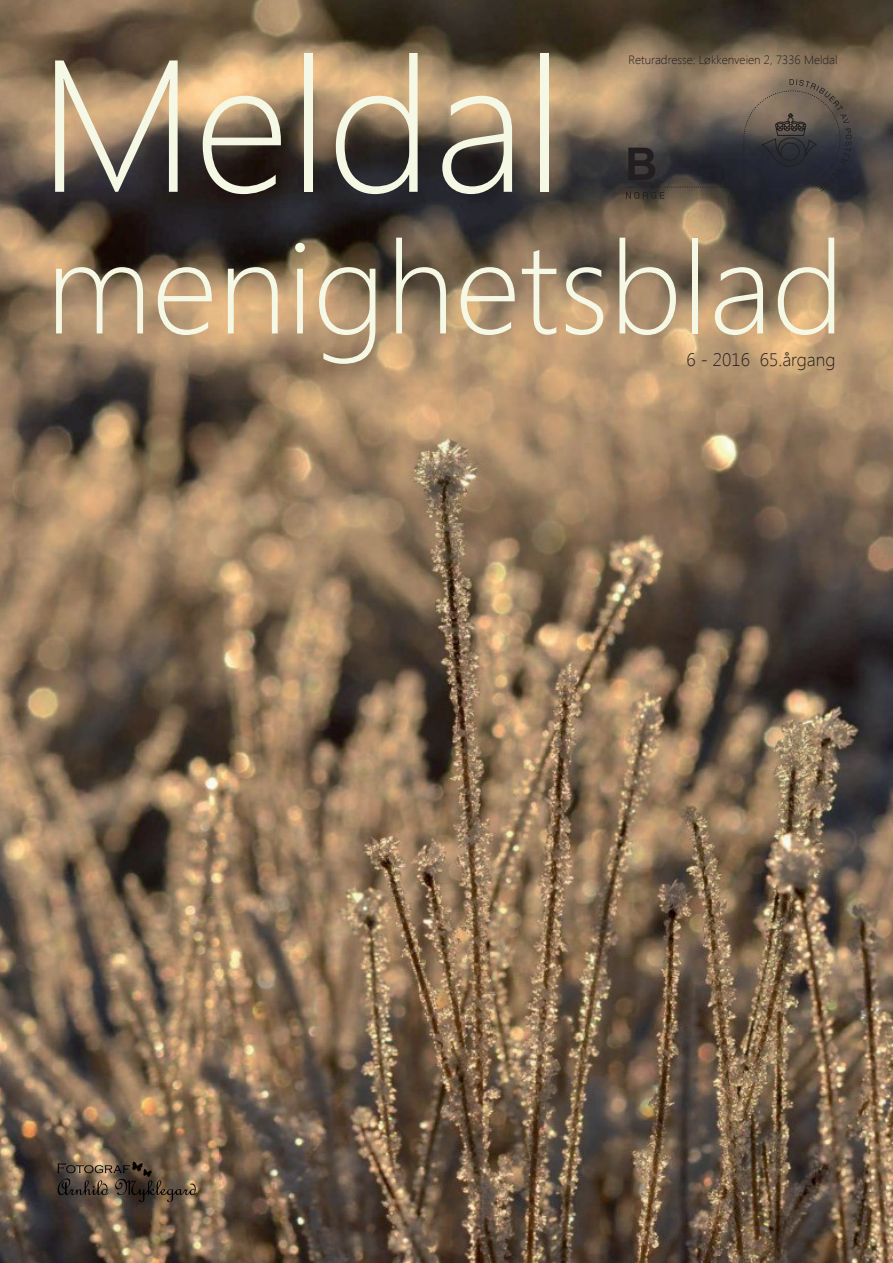
<style>
.page{position:relative;width:893px;height:1263px;background:#fff}
.page>*{position:absolute;margin:0;border:0;box-sizing:border-box;transform-origin:0 0}
.t1{font:300 187.5px "Segoe UI";color:#f4f8e4}
.t2{font:300 129.45px "Segoe UI";color:#f4f8e4}
.t3{font:700 45px "Arial";color:#231f20}
.t4{font:300 18px "Segoe UI";color:#231f20}
.t5{font:300 12px "Segoe UI";color:#231f20}
</style>
<div class="page">
<img style="left:0;top:0;width:893px;height:1263px">
<svg style="left:625px;top:79px;width:226px;height:136px;background:#574f48"></svg>
<img style="left:33px;top:1149px;width:186px;height:59px">
<h1 class="t1" style="left:38px;top:-4px;width:527px">Meldal</h1>
<p class="t5" style="left:628px;top:51px;width:211px">Returadresse: Løkkenveien 2, 7336 Meldal</p>
<h3 class="t3" style="left:625px;top:134px;width:34px">B</h3>
<h2 class="t2" style="left:46px;top:198px;width:800px">menighetsblad</h2>
<h3 class="t4" style="left:687px;top:347px;width:150px">6 - 2016 65.årgang</h3>
</div>
